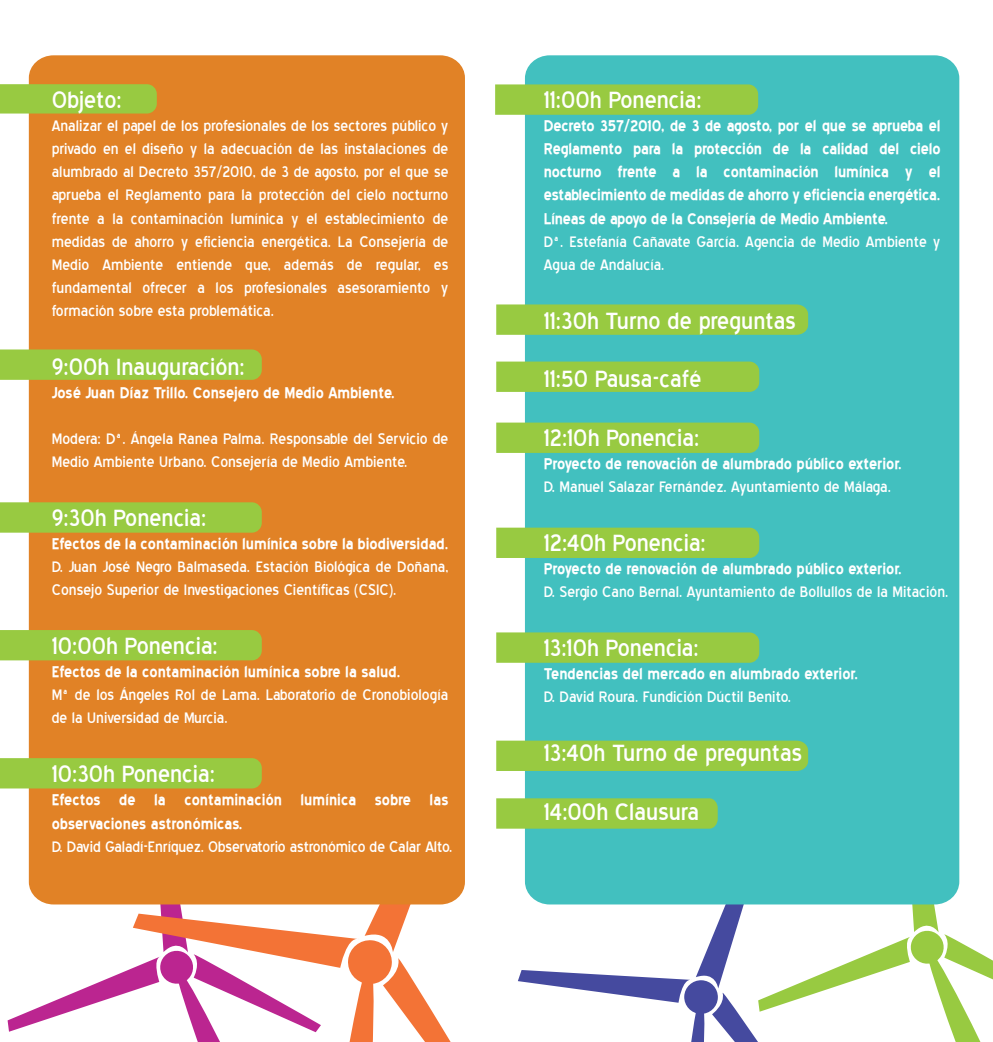
<style>
.page{position:relative;width:993px;height:1042px;background:#fff}
.page>*{position:absolute;margin:0;border:0;box-sizing:border-box;transform-origin:0 0}
.t1{font:29.75px/58.8px "Blue Highway";color:#fff}
.t2{font:19.25px/23.1px "Blue Highway";color:#fff}
.t3{font:700 19.25px/23.1px "Blue Highway";color:#fff}
</style>
<div class="page">
<div style="left:524px;top:55px;width:434px;height:849px;background:#42c0bf;border-radius:24px"></div>
<div style="left:29px;top:55px;width:436px;height:849px;background:#e18226;border-radius:24px"></div>
<svg style="left:0;top:84px;width:157px;height:30px"></svg>
<div style="left:0;top:349px;width:262px;height:31px;background:#98ca41"></div>
<div style="left:0;top:502px;width:262px;height:31px;background:#98ca41"></div>
<div style="left:0;top:630px;width:262px;height:30px;background:#98ca41"></div>
<svg style="left:495px;top:84px;width:263px;height:31px"></svg>
<svg style="left:496px;top:304px;width:311px;height:31px"></svg>
<svg style="left:496px;top:361px;width:263px;height:31px"></svg>
<div style="left:496px;top:422px;width:263px;height:31px;background:#98ca41"></div>
<div style="left:496px;top:528px;width:263px;height:30px;background:#98ca41"></div>
<svg style="left:496px;top:632px;width:263px;height:31px"></svg>
<svg style="left:0;top:740px;width:992px;height:302px"></svg>
<h1 class="t1" style="left:52px;top:71px;width:71px">Objeto:</h1>
<p class="t2" style="left:52px;top:115px;width:398px;text-align:justify">Analizar el papel de los profesionales de los sectores público y privado en el diseño y la adecuación de las instalaciones de alumbrado al Decreto 357/2010, de 3 de agosto, por el que se aprueba el Reglamento para la protección del cielo nocturno frente a la contaminación lumínica y el establecimiento de medidas de ahorro y eficiencia energética. La Consejería de Medio Ambiente entiende que, además de regular, es fundamental ofrecer a los profesionales asesoramiento y formación sobre esta problemática.</p>
<h1 class="t1" style="left:52px;top:338px;width:194px">9:00h Inauguración:</h1>
<p class="t3" style="left:52px;top:381px;width:344px">José Juan Díaz Trillo. Consejero de Medio Ambiente.</p>
<p class="t2" style="left:52px;top:427px;width:398px">Modera: Dª. Ángela Ranea Palma. Responsable del Servicio de<br>Medio Ambiente Urbano. Consejería de Medio Ambiente.</p>
<h1 class="t1" style="left:52px;top:489px;width:156px">9:30h Ponencia:</h1>
<p class="t3" style="left:52px;top:532px;width:398px">Efectos de la contaminación lumínica sobre la biodiversidad.</p>
<p class="t2" style="left:52px;top:556px;width:398px">D. Juan José Negro Balmaseda. Estación Biológica de Doñana,<br>Consejo Superior de Investigaciones Científicas (CSIC).</p>
<h1 class="t1" style="left:52px;top:617px;width:167px">10:00h Ponencia:</h1>
<p class="t3" style="left:52px;top:660px;width:350px">Efectos de la contaminación lumínica sobre la salud.</p>
<p class="t2" style="left:52px;top:684px;width:398px">Mª de los Ángeles Rol de Lama. Laboratorio de Cronobiología de la Universidad de Murcia.</p>
<h1 class="t1" style="left:52px;top:745px;width:165px">10:30h Ponencia:</h1>
<p class="t3" style="left:52px;top:789px;width:398px">Efectos de la contaminación lumínica sobre las observaciones astronómicas.</p>
<p class="t2" style="left:52px;top:835px;width:402px">D. David Galadí-Enríquez. Observatorio astronómico de Calar Alto.</p>
<h1 class="t1" style="left:543px;top:71px;width:159px">11:00h Ponencia:</h1>
<p class="t3" style="left:543px;top:114px;width:398px;text-align:justify">Decreto 357/2010, de 3 de agosto, por el que se aprueba el Reglamento para la protección de la calidad del cielo nocturno frente a la contaminación lumínica y el establecimiento de medidas de ahorro y eficiencia energética.<br>Líneas de apoyo de la Consejería de Medio Ambiente.</p>
<p class="t2" style="left:543px;top:230px;width:398px">Dª. Estefanía Cañavate García. Agencia de Medio Ambiente y<br>Agua de Andalucía.</p>
<h1 class="t1" style="left:543px;top:291px;width:253px">11:30h Turno de preguntas<br>11:50 Pausa-café<br>12:10h Ponencia:</h1>
<p class="t3" style="left:543px;top:453px;width:359px">Proyecto de renovación de alumbrado público exterior.</p>
<p class="t2" style="left:543px;top:476px;width:348px">D. Manuel Salazar Fernández. Ayuntamiento de Málaga.</p>
<h1 class="t1" style="left:543px;top:514px;width:163px">12:40h Ponencia:</h1>
<p class="t3" style="left:543px;top:558px;width:359px">Proyecto de renovación de alumbrado público exterior.</p>
<p class="t2" style="left:543px;top:581px;width:406px">D. Sergio Cano Bernal. Ayuntamiento de Bollullos de la Mitación.</p>
<h1 class="t1" style="left:543px;top:619px;width:156px">13:10h Ponencia:</h1>
<p class="t3" style="left:543px;top:663px;width:315px">Tendencias del mercado en alumbrado exterior.</p>
<p class="t2" style="left:543px;top:686px;width:249px">D. David Roura. Fundición Dúctil Benito.</p>
<h1 class="t1" style="left:543px;top:724px;width:260px">13:40h Turno de preguntas<br>14:00h Clausura</h1>
</div>
